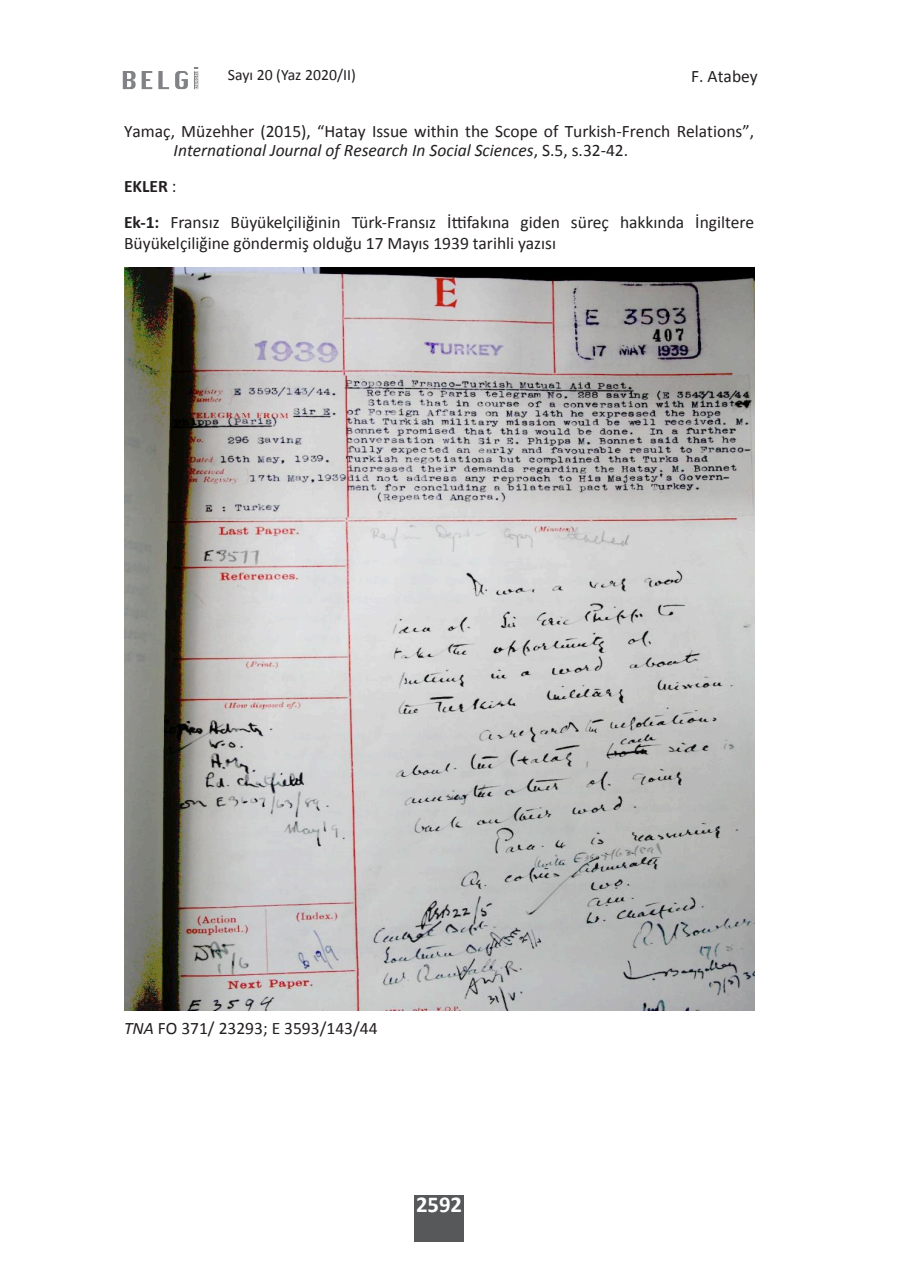
<style>
.page{position:relative;width:903px;height:1275px;background:#fff}
.page>*{position:absolute;margin:0;border:0;box-sizing:border-box;transform-origin:0 0}
.t1{font:700 22.75px "Calibri";color:#fff}
.t2{font:17.5px/19.2px "Calibri";color:#231f20}
.t3{font:15.75px "Calibri";color:#231f20}
.s1{font-style:italic}
.s2{font-weight:700}
</style>
<div class="page">
<svg style="left:123px;top:67px;width:75px;height:22px"></svg>
<div style="left:414px;top:1195px;width:50px;height:47px;background:#57585a"></div>
<img style="left:124px;top:268px;width:630px;height:743px">
<p class="t3" style="left:228px;top:65px;width:129px">Sayı 20 (Yaz 2020/II)</p>
<p class="t2" style="left:691px;top:65px;width:68px">F. Atabey</p>
<p class="t2" style="left:174px;top:121px;width:582px;text-indent:-50px">Yamaç, Müzehher (2015), “Hatay Issue within the Scope of Turkish-French Relations”,<br><span class="s1">International Journal of Research In Social Sciences</span>, S.5, s.32-42.</p>
<p class="t2" style="left:124px;top:168px;width:632px;line-height:35.9px"><span class="s2">EKLER</span> :<br><span class="s2">Ek-1:</span> Fransız Büyükelçiliğinin Türk-Fransız İttifakına giden süreç hakkında İngiltere</p>
<p class="t2" style="left:124px;top:233px;width:433px">Büyükelçiliğine göndermiş olduğu 17 Mayıs 1939 tarihli yazısı</p>
<p class="t2" style="left:124px;top:1018px;width:255px"><span class="s1">TNA</span> FO 371/ 23293; E 3593/143/44</p>
<h1 class="t1" style="left:416px;top:1190px;width:48px">2592</h1>
</div>
